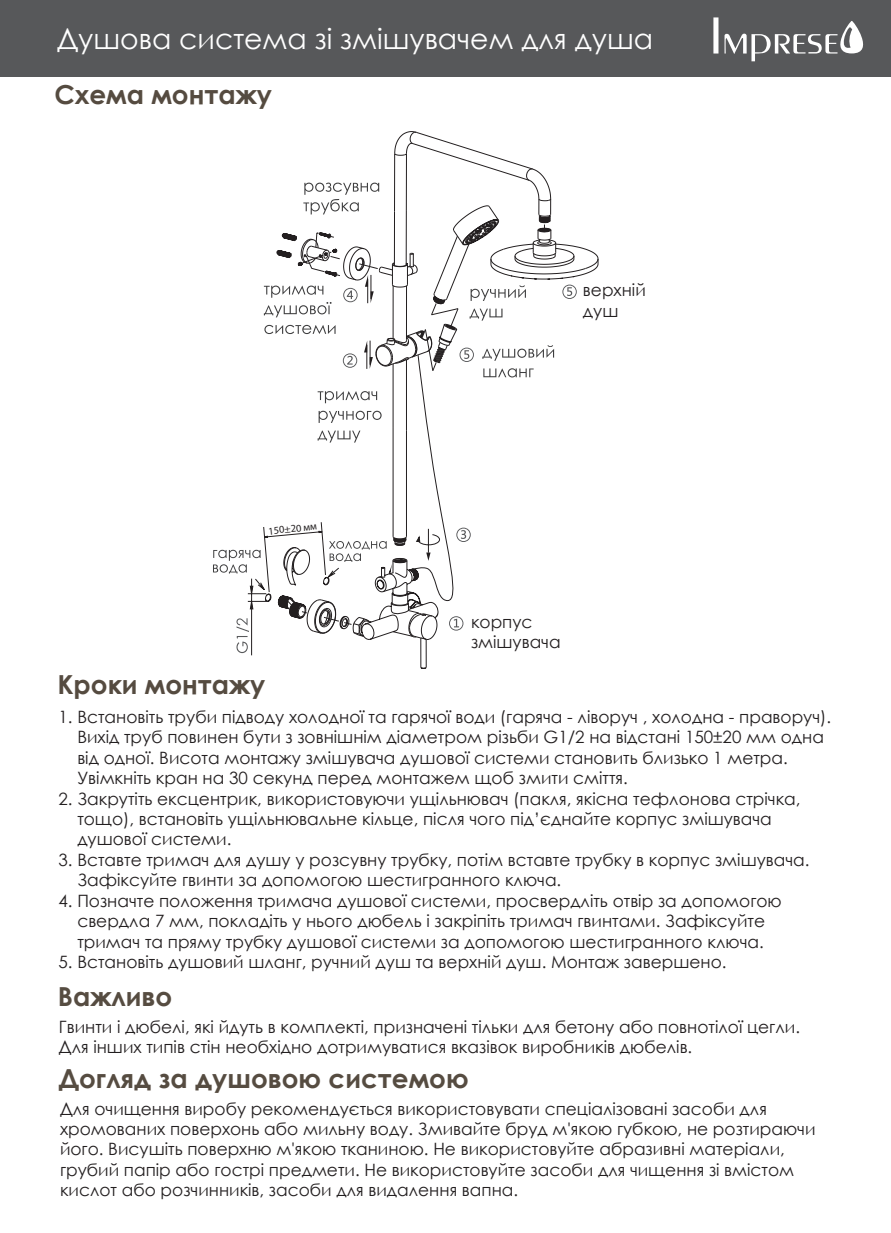
<style>
.page{position:relative;width:891px;height:1233px;background:#fff}
.page>*{position:absolute;margin:0;border:0;box-sizing:border-box;transform-origin:0 0}
.t1{font:28.2px "Century Gothic";color:#fff}
.t2{font:700 26.1px "Century Gothic";color:#564c41}
.t3{font:700 26.1px "Century Gothic";color:#554b40}
.t4{font:17.1px/20.4px "Century Gothic";color:#231f20}
.t5{font:10.5px "Myriad Pro";color:#231f20}
</style>
<div class="page">
<div style="left:0;top:0;width:891px;height:76px;background:#57585a"></div>
<svg style="left:713px;top:17px;width:151px;height:44px"></svg>
<svg style="left:213px;top:131px;width:386px;height:536px"></svg>
<h1 class="t1" style="left:57px;top:20px;width:598px">Душова система зі змішувачем для душа</h1>
<h2 class="t3" style="left:54px;top:75px;width:219px">Схема монтажу</h2>
<p class="t5" style="left:268px;top:525px;width:50px;rotate:-6deg">150±20 мм</p>
<p class="t4" style="left:583px;top:280px;width:64px">верхній душ</p>
<p class="t4" style="left:471px;top:611px;width:91px">корпус змішувача</p>
<h2 class="t3" style="left:57px;top:664px;width:210px">Кроки монтажу</h2>
<p class="t4" style="left:77px;top:706px;width:755px;text-indent:-19px">1. Встановіть труби підводу холодної та гарячої води (гаряча - ліворуч , холодна - праворуч).<br>Вихід труб повинен бути з зовнішнім діаметром різьби G1/2 на відстані 150±20 мм одна від одної. Висота монтажу змішувача душової системи становить близько 1 метра.<br>Увімкніть кран на 30 секунд перед монтажем щоб змити сміття.</p>
<p class="t4" style="left:77px;top:788px;width:725px;text-indent:-19px">2. Закрутіть ексцентрик, використовуючи ущільнювач (пакля, якісна тефлонова стрічка, тощо), встановіть ущільнювальне кільце, після чого під’єднайте корпус змішувача душової системи.</p>
<p class="t4" style="left:77px;top:849px;width:734px;text-indent:-19px">3. Вставте тримач для душу у розсувну трубку, потім вставте трубку в корпус змішувача.<br>Зафіксуйте гвинти за допомогою шестигранного ключа.</p>
<p class="t4" style="left:58px;top:890px;width:725px;text-align:center">4. Позначте положення тримача душової системи, просвердліть отвір за допомогою свердла 7 мм, покладіть у нього дюбель і закріпіть тримач гвинтами. Зафіксуйте тримач та пряму трубку душової системи за допомогою шестигранного ключа.</p>
<p class="t4" style="left:58px;top:951px;width:670px">5. Встановіть душовий шланг, ручний душ та верхній душ. Монтаж завершено.</p>
<h2 class="t2" style="left:58px;top:976px;width:116px">Важливо</h2>
<p class="t4" style="left:59px;top:1016px;width:743px">Гвинти і дюбелі, які йдуть в комплекті, призначені тільки для бетону або повнотілої цегли.<br>Для інших типів стін необхідно дотримуватися вказівок виробників дюбелів.</p>
<h2 class="t2" style="left:59px;top:1058px;width:411px">Догляд за душовою системою</h2>
<p class="t4" style="left:60px;top:1098px;width:757px">Для очищення виробу рекомендується використовувати спеціалізовані засоби для хромованих поверхонь або мильну воду. Змивайте бруд м'якою губкою, не розтираючи його. Висушіть поверхню м'якою тканиною. Не використовуйте абразивні матеріали, грубий папір або гострі предмети. Не використовуйте засоби для чищення зі вмістом кислот або розчинників, засоби для видалення вапна.</p>
</div>
